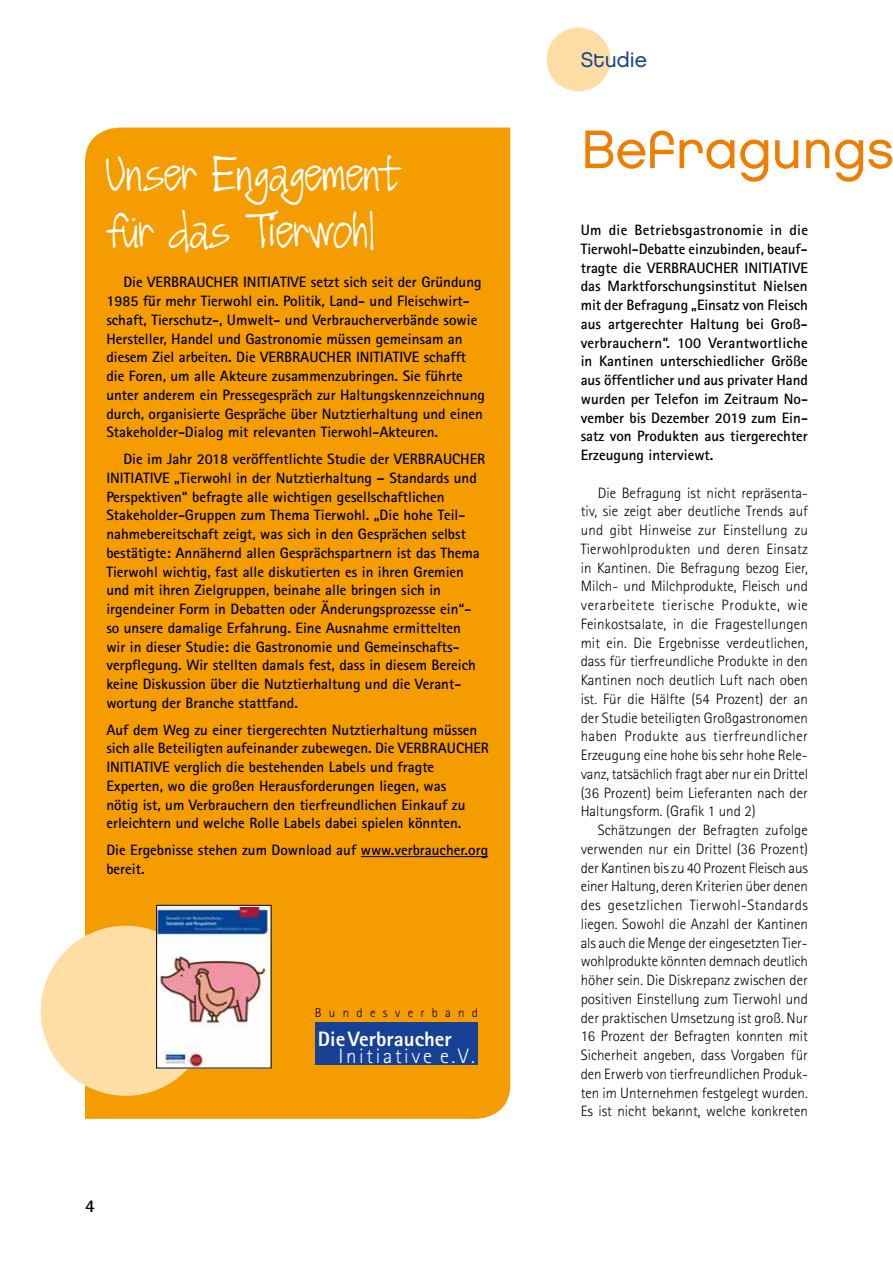
<style>
.page{position:relative;width:893px;height:1263px;background:#fff}
.page>*{position:absolute;margin:0;border:0;box-sizing:border-box;transform-origin:0 0}
.t1{font:54px "Chalet London Nineteen Eighty";color:#ef7d00}
.t2{font:33px/57px "DJB Got No Time For That";color:#fff}
.t3{font:21px "Chalet London Nineteen Eighty";color:#164194}
.t4{font:800 20.85px "Rotis Sans Serif";color:#fff}
.t5{font:300 20.85px "Rotis Sans Serif";letter-spacing:.13em;color:#fff}
.t6{font:700 18px "Rotis Sans Serif";color:#000}
.t7{font:700 15px/18.8px "Rotis Sans Serif";color:#000}
.t8{font:300 15px/18.8px "Rotis Sans Serif";color:#000;text-align:justify}
.t9{font:300 13.05px "Rotis Sans Serif";color:#000}
</style>
<div class="page">
<div style="left:547px;top:28px;width:63px;height:63px;background:#fedea4;border-radius:50%"></div>
<div style="left:85px;top:128px;width:425px;height:991px;background:#f59c00"></div>
<hr style="left:361px;top:856px;width:127px;height:1px;background:#000">
<div style="left:41px;top:926px;width:170px;height:170px;background:#fedea4;border-radius:50%"></div>
<img style="left:158px;top:907px;width:111px;height:159px">
<div style="left:156px;top:905px;width:115px;height:163px;border:1px solid #000"></div>
<div style="left:315px;top:1022px;width:163px;height:42px;background:#164194"></div>
<h2 class="t2" style="left:106px;top:151px;width:295px">Unser Engagement für das Tierwohl</h2>
<p class="t7" style="left:106px;top:273px;width:380px;text-indent:17px">Die VERBRAUCHER INITIATIVE setzt sich seit der Gründung 1985 für mehr Tierwohl ein. Politik, Land- und Fleischwirt&shy;schaft, Tierschutz-, Umwelt- und Verbraucherverbände sowie Hersteller, Handel und Gastronomie müssen gemeinsam an diesem Ziel arbeiten. Die VERBRAUCHER INITIATIVE schafft die Foren, um alle Akteure zusammenzubringen. Sie führte unter anderem ein Pressegespräch zur Haltungskennzeichnung durch, organisierte Gespräche über Nutztierhaltung und einen Stakeholder-Dialog mit relevanten Tierwohl-Akteuren.</p>
<p class="t7" style="left:106px;top:449px;width:380px;text-indent:17px">Die im Jahr 2018 veröffentlichte Studie der VERBRAUCHER INITIATIVE „Tierwohl in der Nutztierhaltung – Standards und Perspektiven“ befragte alle wichtigen gesellschaftlichen Stakeholder-Gruppen zum Thema Tierwohl. „Die hohe Teil&shy;nahmebereitschaft zeigt, was sich in den Gesprächen selbst bestätigte: Annähernd allen Gesprächspartnern ist das Thema Tierwohl wichtig, fast alle diskutierten es in ihren Gremien und mit ihren Zielgruppen, beinahe alle bringen sich in irgendeiner Form in Debatten oder Änderungsprozesse ein“- so unsere damalige Erfahrung. Eine Ausnahme ermittelten<br>wir in dieser Studie: die Gastronomie und Gemeinschafts&shy;verpflegung. Wir stellten damals fest, dass in diesem Bereich keine Diskussion über die Nutztierhaltung und die Verant&shy;wortung der Branche stattfand.</p>
<p class="t7" style="left:106px;top:720px;width:384px">Auf dem Weg zu einer tiergerechten Nutztierhaltung müssen sich alle Beteiligten aufeinander zubewegen. Die VERBRAUCHER INITIATIVE verglich die bestehenden Labels und fragte Experten, wo die großen Herausforderungen liegen, was<br>nötig ist, um Verbrauchern den tierfreundlichen Einkauf zu erleichtern und welche Rolle Labels dabei spielen könnten.</p>
<p class="t7" style="left:106px;top:840px;width:383px">Die Ergebnisse stehen zum Download auf www.verbraucher.org bereit.</p>
<p class="t9" style="left:315px;top:1005px;width:165px">B u n d e s v e r b a n d</p>
<h3 class="t4" style="left:318px;top:1026px;width:135px">DieVerbraucher</h3>
<h3 class="t5" style="left:338px;top:1044px;width:138px">Initiative e.V.</h3>
<p class="t6" style="left:85px;top:1195px;width:11px">4</p>
<h3 class="t3" style="left:581px;top:47px;width:68px">Studie</h3>
<h1 class="t1" style="left:581px;top:116px;width:314px">Befragungs</h1>
<p class="t7" style="left:581px;top:220px;width:229px;text-align:justify">Um die Betriebsgastronomie in die Tierwohl-Debatte einzubinden, beauf&shy;tragte die VERBRAUCHER INITIATIVE das Marktforschungsinstitut Nielsen mit der Befragung „Einsatz von Fleisch aus artgerechter Haltung bei Groß&shy;verbrauchern“. 100 Verantwortliche in Kantinen unterschiedlicher Größe aus öffentlicher und aus privater Hand wurden per Telefon im Zeitraum No&shy;vember bis Dezember 2019 zum Ein&shy;satz von Produkten aus tiergerechter Erzeugung interviewt.</p>
<p class="t8" style="left:581px;top:483px;width:229px;text-indent:17px">Die Befragung ist nicht repräsenta&shy;tiv, sie zeigt aber deutliche Trends auf und gibt Hinweise zur Einstellung zu Tierwohlprodukten und deren Einsatz in Kantinen. Die Befragung bezog Eier, Milch- und Milchprodukte, Fleisch und verarbeitete tierische Produkte, wie Feinkostsalate, in die Fragestellungen mit ein. Die Ergebnisse verdeutlichen, dass für tierfreundliche Produkte in den Kantinen noch deutlich Luft nach oben ist. Für die Hälfte (54 Prozent) der an der Studie beteiligten Großgastronomen haben Produkte aus tierfreundlicher Erzeugung eine hohe bis sehr hohe Rele&shy;vanz, tatsächlich fragt aber nur ein Drittel (36 Prozent) beim Lieferanten nach der Haltungsform. (Grafik 1 und 2)</p>
<p class="t8" style="left:581px;top:821px;width:229px;text-indent:17px">Schätzungen der Befragten zufolge verwenden nur ein Drittel (36 Prozent) der Kantinen bis zu 40 Prozent Fleisch aus einer Haltung, deren Kriterien über denen des gesetzlichen Tierwohl-Standards liegen. Sowohl die Anzahl der Kantinen als auch die Menge der eingesetzten Tier&shy;wohlprodukte könnten demnach deutlich höher sein. Die Diskrepanz zwischen der positiven Einstellung zum Tierwohl und der praktischen Umsetzung ist groß. Nur 16 Prozent der Befragten konnten mit Sicherheit angeben, dass Vorgaben für den Erwerb von tierfreundlichen Produk&shy;ten im Unternehmen festgelegt wurden.<br>Es ist nicht bekannt, welche konkreten</p>
</div>
